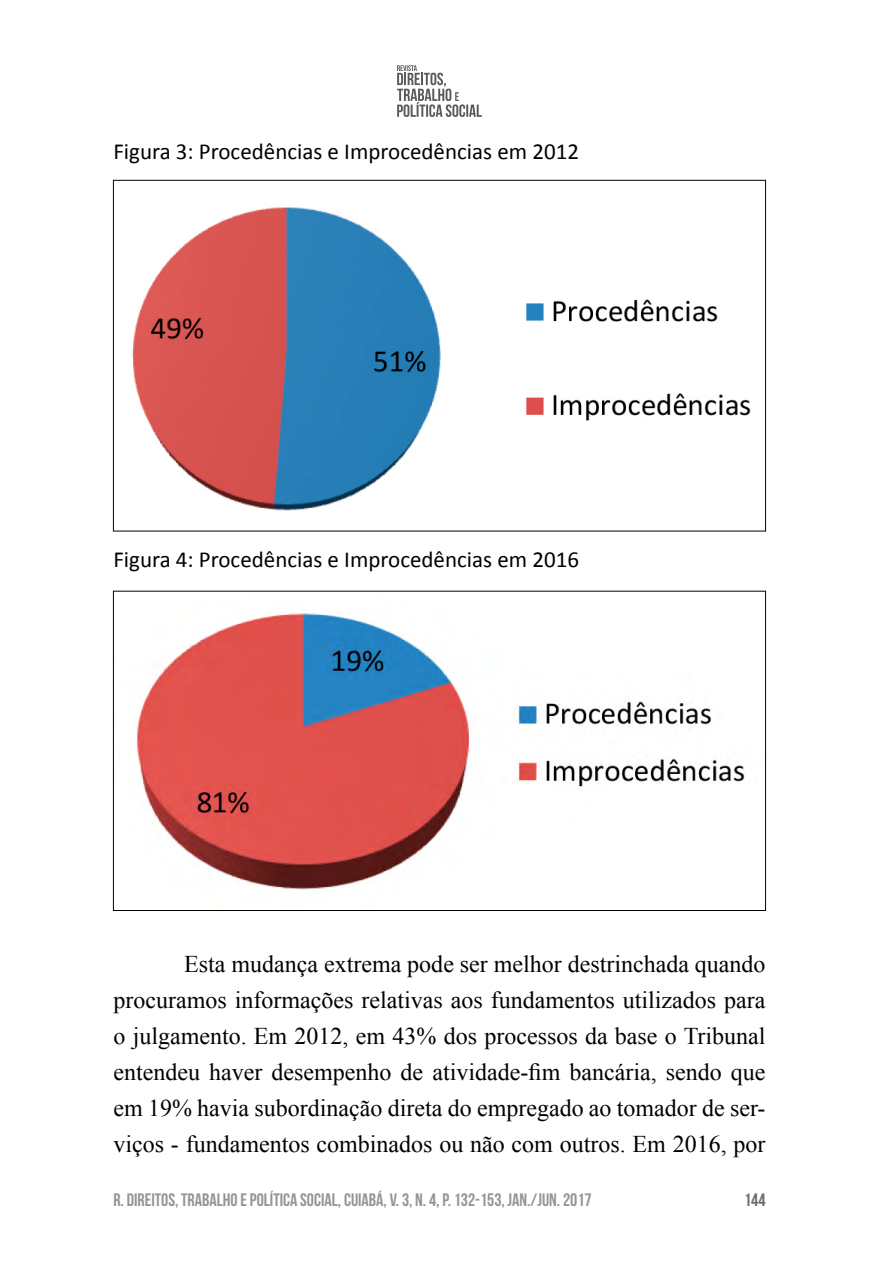
<style>
.page{position:relative;width:879px;height:1276px;background:#fff}
.page>*{position:absolute;margin:0;border:0;box-sizing:border-box;transform-origin:0 0}
.t1{font:24px/36px "Times New Roman";color:#000;text-align:justify}
.Tabela_-_Título{font:23px "Calibri";color:#000}
.t2{font:18px "Bebas Neue";color:#939598}
.t3{font:18px "Bebas Neue";color:#6d6e71}
</style>
<div class="page">
<svg style="left:397px;top:65px;width:85px;height:52px"></svg>
<img style="left:132px;top:207px;width:619px;height:304px">
<img style="left:135px;top:613px;width:610px;height:277px">
<p class="Tabela_-_Título" style="left:113px;top:137px;width:467px">Figura 3: Procedências e Improcedências em 2012</p>
<p class="Tabela_-_Título" style="left:113px;top:544px;width:467px">Figura 4: Procedências e Improcedências em 2016</p>
<p class="t1" style="left:113px;top:946px;width:654px;text-indent:71px">Esta mudança extrema pode ser melhor destrinchada quando procuramos informações relativas aos fundamentos utilizados para o julgamento. Em 2012, em 43% dos processos da base o Tribunal entendeu haver desempenho de atividade-fim bancária, sendo que em 19% havia subordinação direta do empregado ao tomador de ser&shy;viços - fundamentos combinados ou não com outros. Em 2016, por</p>
<p class="t2" style="left:113px;top:1190px;width:480px">R. DIREITOS, TRABALHO E POLÍTICA SOCIAL, CUIABÁ, V. 3, N. 4, P. 132-153, JAN./JUN. 2017</p>
<p class="t3" style="left:744px;top:1190px;width:23px">144</p>
</div>
